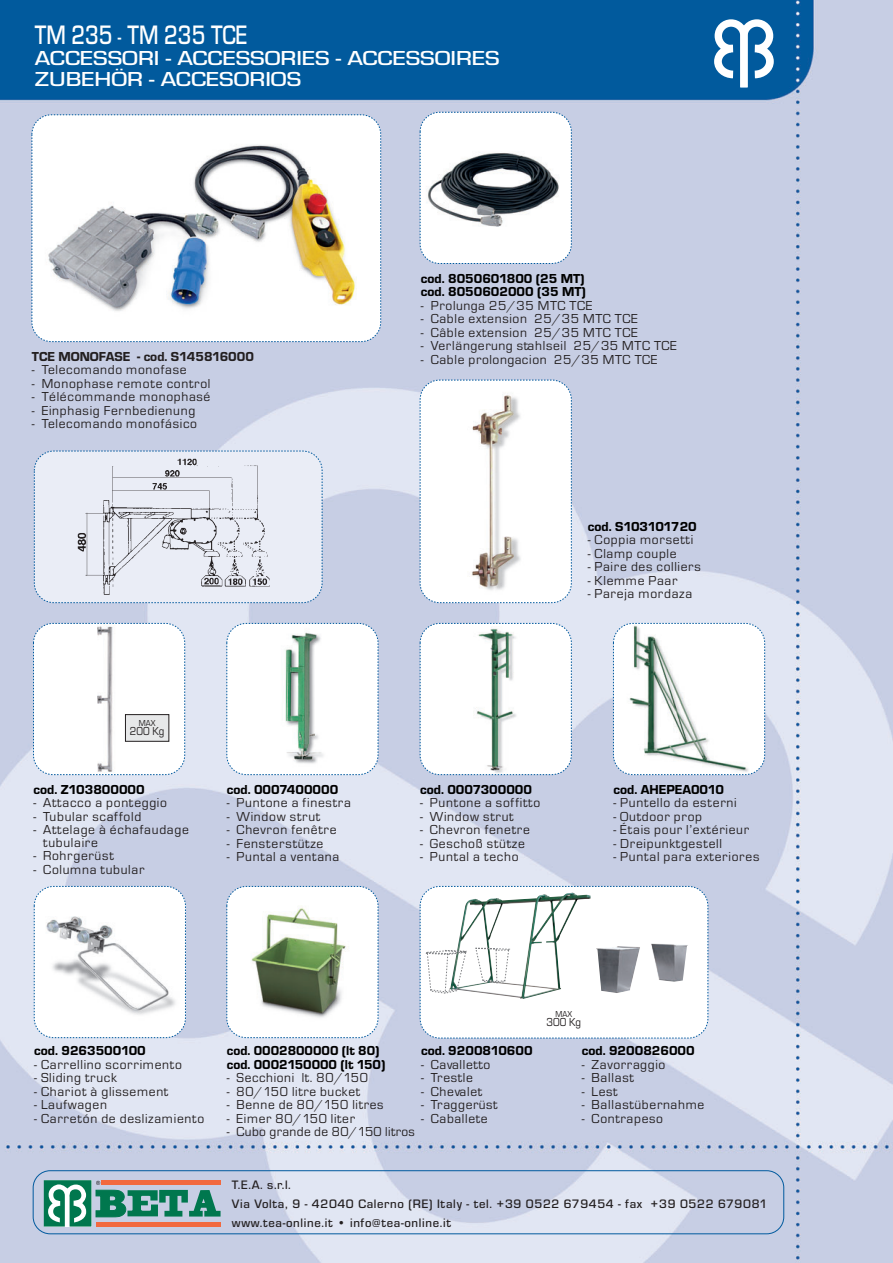
<style>
.page{position:relative;width:893px;height:1263px;background:#fff}
.page>*{position:absolute;margin:0;border:0;box-sizing:border-box;transform-origin:0 0}
.t1{font:500 27.75px "Eurostile T";color:#fff;scale:.8 1}
.t2{font:500 21px/21px "Eurostile T";color:#fff;scale:1.19 1}
.t3{font:13.5px/12.1px "Eurostile T";letter-spacing:.05em;color:#231f20}
.t4{font:13.5px/13.5px "Eurostile T Heav";color:#000}
.t5{font:13.5px "Eurostile T Heav";color:#231f20}
.t6{font:13.5px "Eurostile T";letter-spacing:.03em;color:#231f20}
.t7{font:500 12.75px/18.9px "Eurostile T";letter-spacing:.05em;color:#231f20}
.t8{font:12px "Eurostile T";color:#231f20;scale:.9 1}
.t9{font:9px "Eurostile T";color:#231f20;scale:.9 1}
.s1{font-size:21.45px}
</style>
<div class="page">
<img style="left:0;top:0;width:893px;height:1263px">
<div style="left:420px;top:112px;width:151px;height:151px;background:#fff;border-radius:19px"></div>
<img style="left:426px;top:152px;width:133px;height:75px">
<div style="left:420px;top:112px;width:152px;height:152px;border:1px dashed #015a9e;border-radius:19px"></div>
<div style="left:34px;top:886px;width:151px;height:152px;background:#fff;border-radius:19px"></div>
<img style="left:34px;top:894px;width:151px;height:131px">
<div style="left:34px;top:886px;width:152px;height:152px;border:1px dashed #015a9e;border-radius:19px"></div>
<div style="left:227px;top:886px;width:151px;height:152px;background:#fff;border-radius:19px"></div>
<img style="left:251px;top:905px;width:95px;height:113px">
<div style="left:226px;top:886px;width:152px;height:152px;border:1px dashed #015a9e;border-radius:19px"></div>
<svg style="left:710px;top:16px;width:68px;height:79px"></svg>
<div style="left:31px;top:114px;width:350px;height:228px;background:#fff;border:1px dashed #015a9e;border-radius:19px"></div>
<div style="left:33px;top:1170px;width:751px;height:64px;border:1px solid #015a9e;border-radius:17px"></div>
<svg style="left:44px;top:1180px;width:177px;height:46px;background:#789d8c"></svg>
<img style="left:48px;top:144px;width:309px;height:167px">
<div style="left:420px;top:380px;width:151px;height:223px;background:#fff;border-radius:19px"></div>
<img style="left:471px;top:394px;width:50px;height:196px">
<div style="left:420px;top:380px;width:152px;height:223px;border:1px dashed #015a9e;border-radius:19px"></div>
<div style="left:420px;top:886px;width:288px;height:152px;background:#fff;border:1px dashed #015a9e;border-radius:19px"></div>
<img style="left:457px;top:892px;width:134px;height:107px">
<img style="left:596px;top:943px;width:92px;height:50px">
<svg style="left:426px;top:948px;width:84px;height:49px"></svg>
<div style="left:34px;top:451px;width:288px;height:152px;background:#eaedf6;border-radius:19px"></div>
<img style="left:77px;top:458px;width:193px;height:137px">
<div style="left:34px;top:451px;width:289px;height:152px;border:1px dashed #015a9e;border-radius:19px"></div>
<div style="left:34px;top:623px;width:151px;height:152px;background:#fff;border-radius:19px"></div>
<img style="left:97px;top:626px;width:16px;height:146px">
<div style="left:33px;top:623px;width:152px;height:152px;border:1px dashed #015a9e;border-radius:19px"></div>
<div style="left:125px;top:714px;width:44px;height:28px;background:#e7e8e9;border:1px solid #231f20"></div>
<div style="left:227px;top:623px;width:151px;height:152px;background:#fff;border-radius:19px"></div>
<img style="left:285px;top:632px;width:38px;height:132px">
<div style="left:226px;top:623px;width:152px;height:152px;border:1px dashed #015a9e;border-radius:19px"></div>
<div style="left:420px;top:623px;width:151px;height:152px;background:#fff;border-radius:19px"></div>
<img style="left:473px;top:628px;width:43px;height:145px">
<div style="left:420px;top:623px;width:152px;height:152px;border:1px dashed #015a9e;border-radius:19px"></div>
<div style="left:613px;top:623px;width:152px;height:152px;background:#fff;border-radius:19px"></div>
<img style="left:621px;top:623px;width:136px;height:152px">
<div style="left:613px;top:623px;width:152px;height:152px;border:1px dashed #015a9e;border-radius:19px"></div>
<h1 class="t1" style="left:35px;top:26px;width:267px">TM 235 <span class="s1">-</span> TM 235 TCE</h1>
<h2 class="t2" style="left:35px;top:49px;width:392px">ACCESSORI - ACCESSORIES - ACCESSOIRES<br>ZUBEHÖR - ACCESORIOS</h2>
<p class="t5" style="left:32px;top:352px;width:224px">TCE MONOFASE - cod. S145816000</p>
<p class="t3" style="left:32px;top:365px;width:156px">- Telecomando monofase</p>
<p class="t3" style="left:32px;top:378px;width:180px">- Monophase remote control</p>
<p class="t3" style="left:32px;top:392px;width:180px">- Télécommande monophasé</p>
<p class="t3" style="left:32px;top:405px;width:165px">- Einphasig Fernbedienung</p>
<p class="t3" style="left:32px;top:419px;width:167px">- Telecomando monofásico</p>
<p class="t9" style="left:139px;top:720px;width:20px">MAX</p>
<p class="t8" style="left:130px;top:727px;width:40px">200 Kg</p>
<p class="t4" style="left:34px;top:784px;width:113px">cod. Z103800000</p>
<p class="t3" style="left:34px;top:798px;width:135px">- Attacco a ponteggio</p>
<p class="t3" style="left:34px;top:812px;width:109px">- Tubular scaffold</p>
<p class="t3" style="left:43px;top:825px;width:147px;text-indent:-10px">- Attelage à échafaudage tubulaire</p>
<p class="t3" style="left:34px;top:851px;width:82px">- Rohrgerüst</p>
<p class="t3" style="left:34px;top:864px;width:112px">- Columna tubular</p>
<p class="t4" style="left:227px;top:784px;width:113px">cod. 0007400000</p>
<p class="t3" style="left:227px;top:798px;width:126px">- Puntone a finestra</p>
<p class="t3" style="left:227px;top:812px;width:95px">- Window strut</p>
<p class="t3" style="left:227px;top:825px;width:111px">- Chevron fenêtre</p>
<p class="t3" style="left:227px;top:839px;width:98px">- Fensterstütze</p>
<p class="t3" style="left:227px;top:852px;width:114px">- Puntal a ventana</p>
<p class="t4" style="left:421px;top:273px;width:167px">cod. 8050601800 (25 MT) cod. 8050602000 (35 MT)</p>
<p class="t3" style="left:421px;top:300px;width:173px">- Prolunga 25/35 MTC TCE</p>
<p class="t3" style="left:421px;top:314px;width:218px">- Cable extension 25/35 MTC TCE</p>
<p class="t3" style="left:421px;top:327px;width:218px">- Câble extension 25/35 MTC TCE</p>
<p class="t3" style="left:421px;top:341px;width:258px">- Verlängerung stahlseil 25/35 MTC TCE</p>
<p class="t3" style="left:421px;top:354px;width:238px">- Cable prolongacion 25/35 MTC TCE</p>
<p class="t4" style="left:588px;top:521px;width:110px">cod. S103101720</p>
<p class="t3" style="left:588px;top:535px;width:107px">- Coppia morsetti</p>
<p class="t3" style="left:588px;top:549px;width:90px">- Clamp couple</p>
<p class="t3" style="left:588px;top:562px;width:115px">- Paire des colliers</p>
<p class="t3" style="left:588px;top:576px;width:91px">- Klemme Paar</p>
<p class="t3" style="left:588px;top:589px;width:106px">- Pareja mordaza</p>
<p class="t4" style="left:420px;top:784px;width:113px">cod. 0007300000</p>
<p class="t3" style="left:420px;top:798px;width:122px">- Puntone a soffitto</p>
<p class="t3" style="left:420px;top:812px;width:95px">- Window strut</p>
<p class="t3" style="left:420px;top:825px;width:111px">- Chevron fenetre</p>
<p class="t3" style="left:420px;top:839px;width:106px">- Geschoß stütze</p>
<p class="t3" style="left:420px;top:852px;width:100px">- Puntal a techo</p>
<p class="t4" style="left:613px;top:784px;width:112px">cod. AHEPEA0010</p>
<p class="t3" style="left:613px;top:798px;width:125px">- Puntello da esterni</p>
<p class="t3" style="left:613px;top:812px;width:90px">- Outdoor prop</p>
<p class="t3" style="left:613px;top:825px;width:137px">- Étais pour l’extérieur</p>
<p class="t3" style="left:613px;top:839px;width:110px">- Dreipunktgestell</p>
<p class="t3" style="left:613px;top:852px;width:147px">- Puntal para exteriores</p>
<p class="t9" style="left:555px;top:1011px;width:20px">MAX</p>
<p class="t8" style="left:546px;top:1018px;width:40px">300 Kg</p>
<p class="t4" style="left:34px;top:1046px;width:113px">cod. 9263500100</p>
<p class="t3" style="left:34px;top:1059px;width:149px">- Carrellino scorrimento</p>
<p class="t3" style="left:34px;top:1073px;width:84px">- Sliding truck</p>
<p class="t3" style="left:34px;top:1086px;width:136px">- Chariot à glissement</p>
<p class="t3" style="left:34px;top:1100px;width:74px">- Laufwagen</p>
<p class="t3" style="left:34px;top:1113px;width:172px">- Carretón de deslizamiento</p>
<p class="t4" style="left:227px;top:1046px;width:160px">cod. 0002800000 (lt 80) cod. 0002150000 (lt 150)</p>
<p class="t3" style="left:227px;top:1073px;width:143px">- Secchioni lt. 80/150</p>
<p class="t3" style="left:227px;top:1086px;width:135px">- 80/150 litre bucket</p>
<p class="t3" style="left:227px;top:1100px;width:158px">- Benne de 80/150 litres</p>
<p class="t3" style="left:227px;top:1113px;width:130px">- Eimer 80/150 liter</p>
<p class="t6" style="left:227px;top:1127px;width:190px">- Cubo grande de 80/150 litros</p>
<p class="t4" style="left:421px;top:1046px;width:113px">cod. 9200810600</p>
<p class="t3" style="left:421px;top:1059px;width:71px">- Cavalletto</p>
<p class="t3" style="left:421px;top:1073px;width:53px">- Trestle</p>
<p class="t3" style="left:421px;top:1086px;width:63px">- Chevalet</p>
<p class="t3" style="left:421px;top:1100px;width:78px">- Traggerüst</p>
<p class="t3" style="left:421px;top:1113px;width:68px">- Caballete</p>
<p class="t4" style="left:582px;top:1046px;width:114px">cod. 9200826000</p>
<p class="t3" style="left:582px;top:1059px;width:85px">- Zavorraggio</p>
<p class="t3" style="left:582px;top:1073px;width:53px">- Ballast</p>
<p class="t3" style="left:582px;top:1086px;width:37px">- Lest</p>
<p class="t3" style="left:582px;top:1100px;width:124px">- Ballastübernahme</p>
<p class="t3" style="left:582px;top:1113px;width:83px">- Contrapeso</p>
<p class="t7" style="left:232px;top:1176px;width:537px">T.E.A. s.r.l.<br>Via Volta, 9 - 42040 Calerno (RE) Italy - tel. +39 0522 679454 - fax +39 0522 679081 www.tea-online.it • info@tea-online.it</p>
</div>
